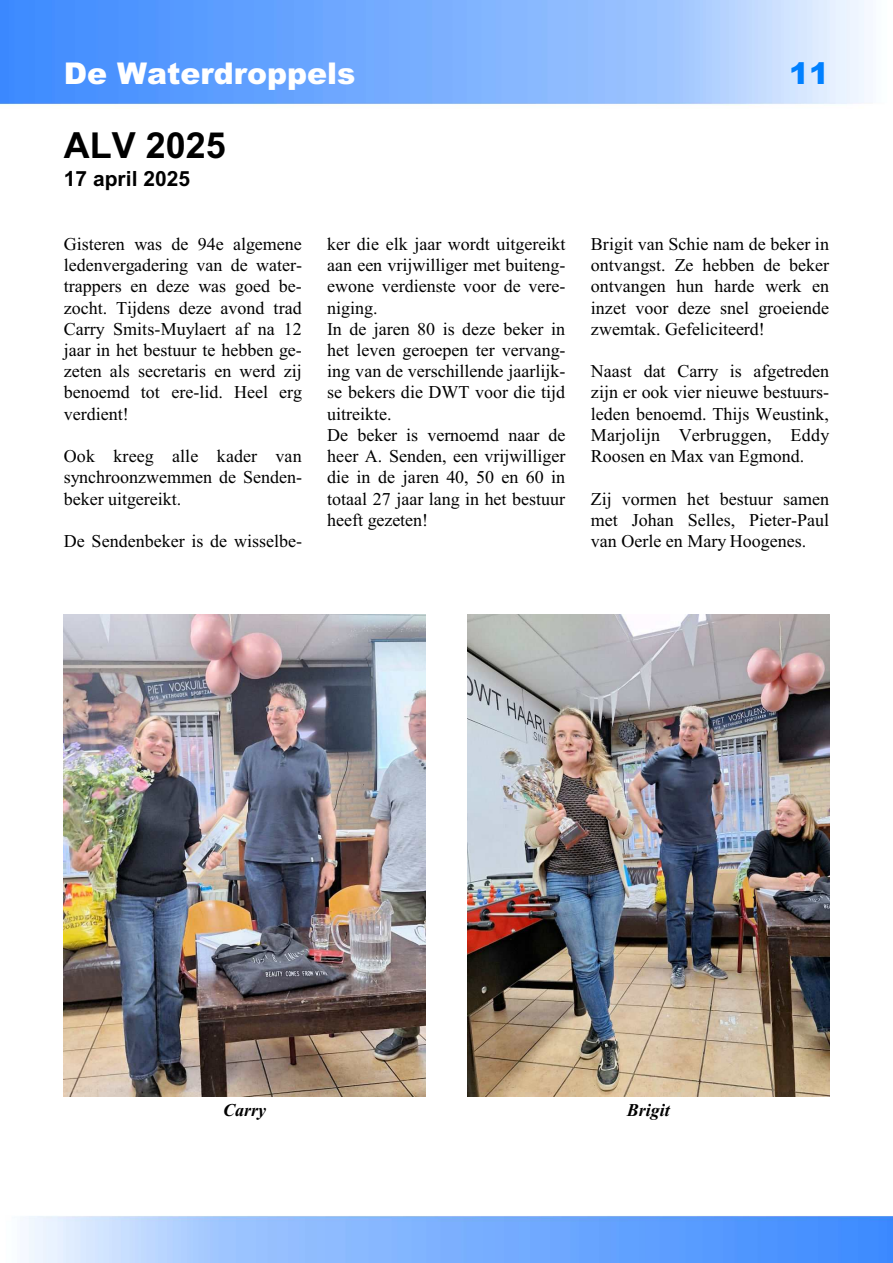
<style>
.page{position:relative;width:893px;height:1263px;background:#fff}
.page>*{position:absolute;margin:0;border:0;box-sizing:border-box;transform-origin:0 0}
.t1{font:700 36px "Arial";color:#000}
.t2{font:900 30px "Arial";color:#fff}
.t3{font:900 30px "Arial";color:#0080ff}
.t4{font:700 21px "Arial";color:#000}
.t5{font:18px/21.3px "Times New Roman";color:#000;text-align:justify}
.t6{font:italic 700 18px "Times New Roman";color:#000}
</style>
<div class="page">
<img style="left:0;top:0;width:893px;height:1263px">
<img style="left:64px;top:614px;width:361px;height:482px">
<img style="left:468px;top:614px;width:361px;height:482px">
<h2 class="t2" style="left:64px;top:63px;width:293px">De Waterdroppels</h2>
<h2 class="t3" style="left:789px;top:63px;width:41px">11</h2>
<h1 class="t1" style="left:64px;top:132px;width:164px">ALV 2025</h1>
<p class="t4" style="left:64px;top:170px;width:128px">17 april 2025</p>
<p class="t5" style="left:64px;top:235px;width:240px">Gisteren was de 94e algemene ledenvergadering van de water&shy;trappers en deze was goed be&shy;zocht. Tijdens deze avond trad Carry Smits-Muylaert af na 12 jaar in het bestuur te hebben ge&shy;zeten als secretaris en werd zij benoemd tot ere-lid. Heel erg verdient!</p>
<p class="t5" style="left:64px;top:447px;width:240px">Ook kreeg alle kader van synchroonzwemmen de Senden&shy;beker uitgereikt.</p>
<p class="t5" style="left:64px;top:532px;width:240px">De Sendenbeker is de wisselbe-</p>
<p class="t5" style="left:327px;top:235px;width:240px;text-align:left">ker die elk jaar wordt uitgereikt aan een vrijwilliger met buiteng&shy;ewone verdienste voor de vere&shy;niging.<br>In de jaren 80 is deze beker in het leven geroepen ter vervang&shy;ing van de verschillende jaarlijk&shy;se bekers die DWT voor die tijd uitreikte.<br>De beker is vernoemd naar de heer A. Senden, een vrijwilliger die in de jaren 40, 50 en 60 in totaal 27 jaar lang in het bestuur heeft gezeten!</p>
<p class="t5" style="left:591px;top:235px;width:240px">Brigit van Schie nam de beker in ontvangst. Ze hebben de beker ontvangen hun harde werk en inzet voor deze snel groeiende zwemtak. Gefeliciteerd!</p>
<p class="t5" style="left:591px;top:362px;width:240px">Naast dat Carry is afgetreden zijn er ook vier nieuwe bestuurs&shy;leden benoemd. Thijs Weustink, Marjolijn Verbruggen, Eddy Roosen en Max van Egmond.</p>
<p class="t5" style="left:591px;top:490px;width:240px">Zij vormen het bestuur samen met Johan Selles, Pieter-Paul van Oerle en Mary Hoogenes.</p>
<p class="t6" style="left:223px;top:1103px;width:45px">Carry</p>
<p class="t6" style="left:627px;top:1103px;width:45px">Brigit</p>
</div>
